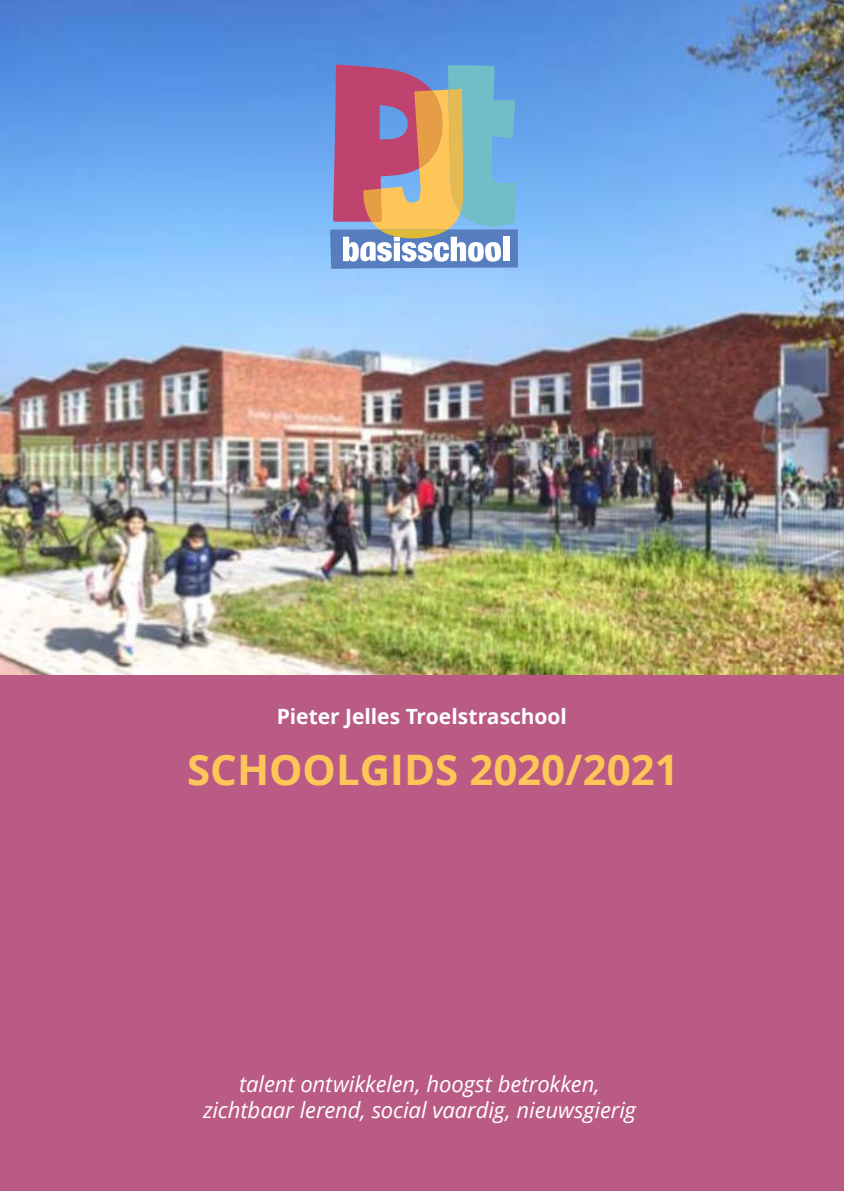
<style>
.page{position:relative;width:844px;height:1191px;background:#fff}
.page>*{position:absolute;margin:0;border:0;box-sizing:border-box;transform-origin:0 0}
.t1{font:700 42px "Open Sans";color:#fec558}
.t2{font:italic 22.05px/26.4px "Open Sans";letter-spacing:-.005em;color:#fff;text-align:center}
.t3{font:700 21px "Open Sans";color:#fff}
</style>
<div class="page">
<div style="left:0;top:0;width:843px;height:1191px;background:#ba5b85"></div>
<img style="left:0;top:0;width:843px;height:674px">
<svg style="left:330px;top:64px;width:187px;height:205px;background:#a5959f"></svg>
<p class="t3" style="left:277px;top:702px;width:291px">Pieter Jelles Troelstraschool</p>
<h1 class="t1" style="left:187px;top:739px;width:493px">SCHOOLGIDS 2020/2021</h1>
<p class="t2" style="left:203px;top:1070px;width:434px">talent ontwikkelen, hoogst betrokken, zichtbaar lerend, social vaardig, nieuwsgierig</p>
</div>
